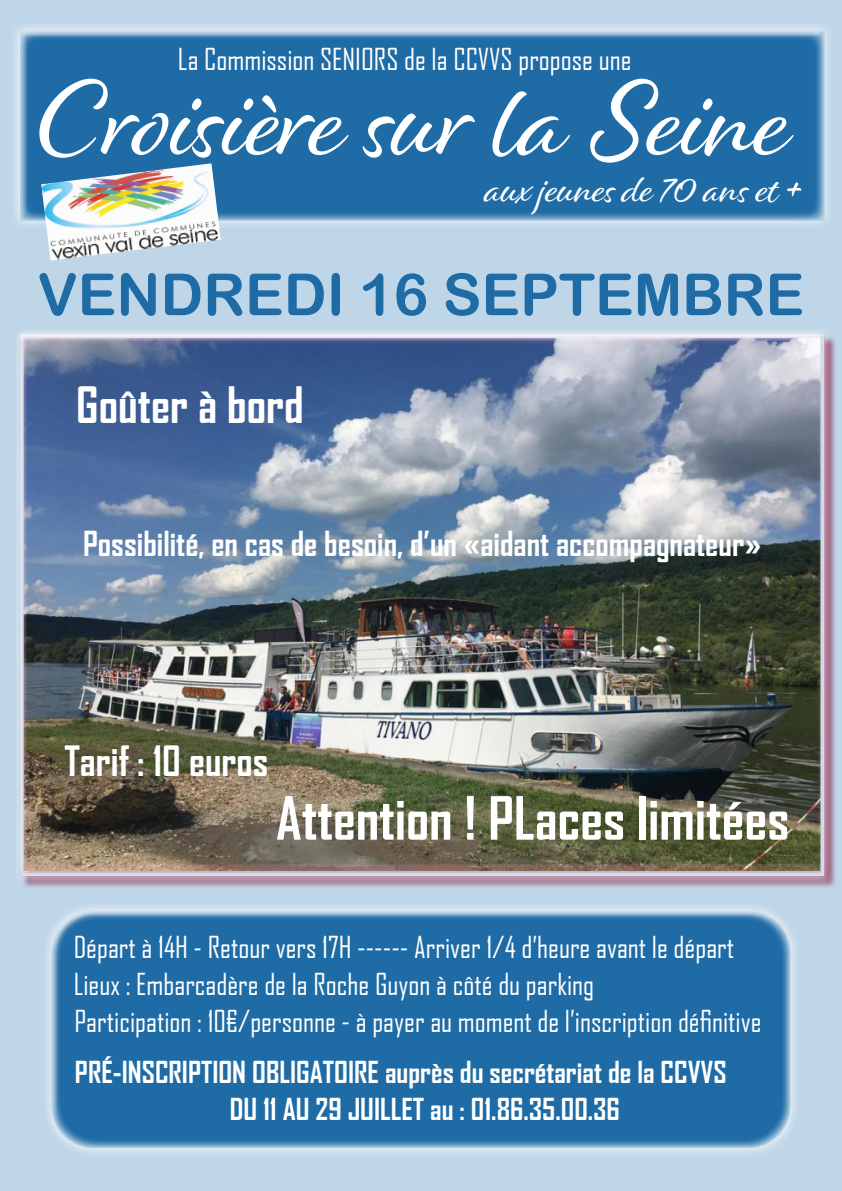
<style>
.page{position:relative;width:842px;height:1191px;background:#bfd6e8}
.page>*{position:absolute;margin:0;border:0;box-sizing:border-box;transform-origin:0 0}
.t1{font:113px "Alisha";color:#fff}
.t2{font:58px "Arial Rounded MT Bold";color:#1e6ba6}
.t3{font:700 57px "Agency FB";color:#fff}
.t4{font:700 48px "Agency FB";color:#fff}
.t5{font:41px "Alisha";color:#fff}
.t6{font:700 40px "Agency FB";color:#fff}
.t7{font:700 33px "Agency FB";color:#fff}
.t8{font:29px "Agency FB";color:#fff}
.t9{font:700 29px "Agency FB";color:#fff}
.s1{font-size:54px}
</style>
<div class="page">
<div style="left:13px;top:327px;width:818px;height:555px;background:#fff;opacity:.75"></div>
<div style="left:18px;top:334px;width:806px;height:542px;background:#903453;opacity:.75"></div>
<div style="left:41px;top:899px;width:760px;height:259px;background:#fff;opacity:.86"></div>
<div style="left:50px;top:907px;width:740px;height:222px;background:#fff;opacity:.75"></div>
<div style="left:51px;top:923px;width:740px;height:226px;background:#fff;opacity:.75"></div>
<div style="left:9px;top:20px;width:826px;height:211px;background:#fff;opacity:.86"></div>
<div style="left:19px;top:30px;width:806px;height:192px;background:#fff;opacity:.75"></div>
<img style="left:41px;top:163px;width:180px;height:97px">
<p class="t8" style="left:178px;top:41px;width:455px">La Commission SENIORS de la CCVVS propose une</p>
<p class="t1" style="left:36px;top:51px;width:756px">Croisière sur la Seine</p>
<p class="t5" style="left:485px;top:164px;width:320px">aux jeunes de 70 ans et <span class="s1">+</span></p>
<p class="t2" style="left:38px;top:260px;width:768px">VENDREDI 16 SEPTEMBRE</p>
<p class="t4" style="left:76px;top:375px;width:229px">Goûter à bord</p>
<p class="t7" style="left:83px;top:523px;width:679px">Possibilité, en cas de besoin, d’un «aidant accompagnateur»</p>
<p class="t6" style="left:64px;top:735px;width:205px">Tarif : 10 euros</p>
<p class="t3" style="left:276px;top:783px;width:515px">Attention ! PLaces limitées</p>
<p class="t8" style="left:74px;top:929px;width:662px">Départ à 14H - Retour vers 17H ------ Arriver 1/4 d’heure avant le départ</p>
<p class="t8" style="left:74px;top:966px;width:522px">Lieux : Embarcadère de la Roche Guyon à côté du parking</p>
<p class="t8" style="left:74px;top:1003px;width:689px">Participation : 10€/personne - à payer au moment de l’inscription définitive</p>
<p class="t9" style="left:75px;top:1053px;width:653px">PRÉ-INSCRIPTION OBLIGATOIRE auprès du secrétariat de la CCVVS</p>
<p class="t9" style="left:230px;top:1091px;width:392px">DU 11 AU 29 JUILLET au : 01.86.35.00.36</p>
</div>
